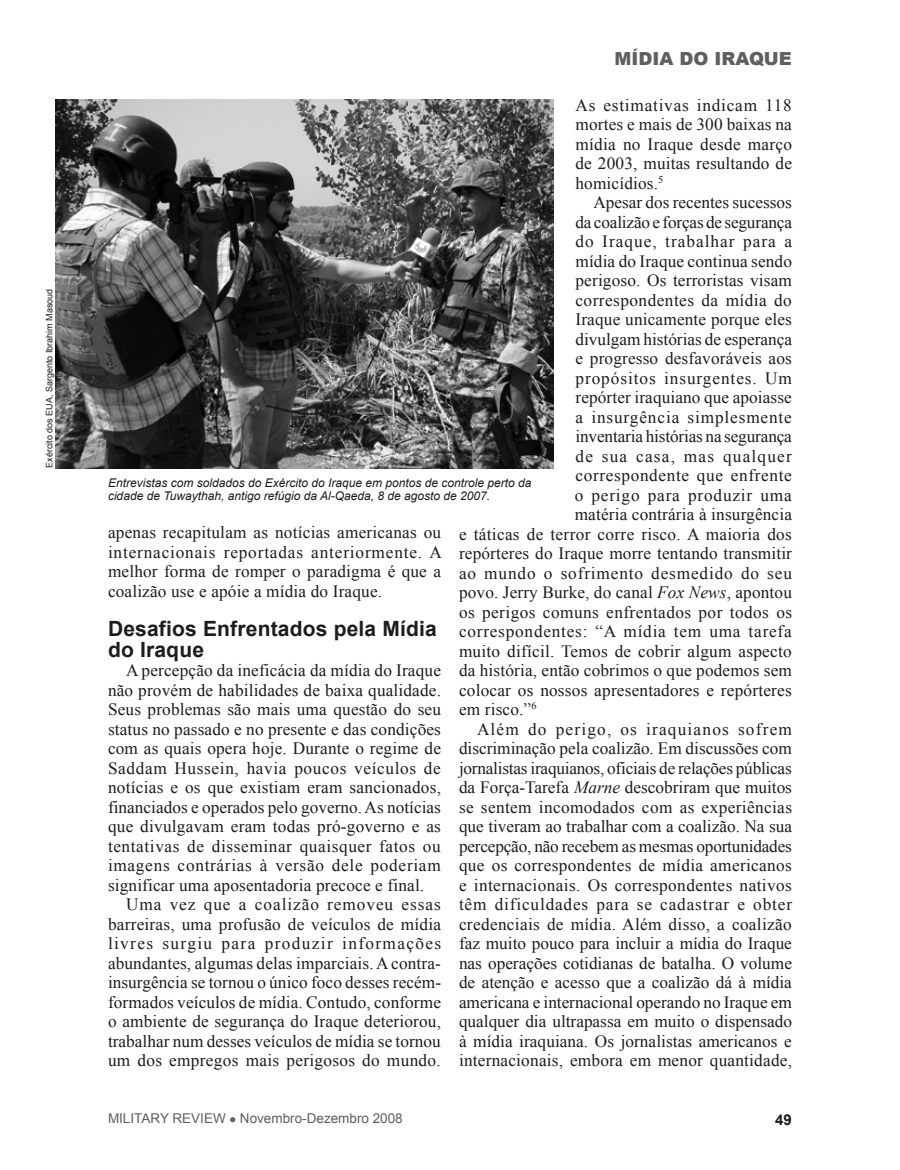
<style>
.page{position:relative;width:900px;height:1170px;background:#fff}
.page>*{position:absolute;margin:0;border:0;box-sizing:border-box;transform-origin:0 0}
.subhead{font:700 21px/21px "Arial";letter-spacing:.01em;color:#1c1c1a}
.runninghead{font:900 18px "Arial";color:#5e5f5f}
.fob{font:17.25px/19.5px "Times New Roman";letter-spacing:.01em;color:#1c1c1a;text-align:justify}
.fob-2{font:17.25px "Times New Roman";letter-spacing:.05em;color:#1c1c1a}
.fob-3{font:17.25px "Times New Roman";letter-spacing:-.01em;color:#1c1c1a}
.fob-4{font:17.25px "Times New Roman";letter-spacing:.045em;color:#1c1c1a}
.fob-5{font:17.25px "Times New Roman";letter-spacing:.035em;color:#1c1c1a}
.fob-6{font:17.25px "Times New Roman";letter-spacing:.055em;color:#1c1c1a}
.fob-7{font:17.25px "Times New Roman";letter-spacing:.06em;color:#1c1c1a}
.fob-8{font:17.25px "Times New Roman";letter-spacing:.07em;color:#1c1c1a}
.subhead-2{font:700 15px "Arial";color:#1c1c1a}
.footer_b_page{font:13.5px "Arial";color:#5e5f5f}
.cutline{font:italic 12px/12.8px "Arial";color:#1c1c1a}
.photocredit{font:9px "Arial";color:#1c1c1a}
.s1{font-style:italic}
</style>
<div class="page">
<img style="left:56px;top:99px;width:497px;height:369px">
<p class="photocredit" style="left:43px;top:468px;width:181px;rotate:-90deg">Exército dos EUA, Sargento I brahim Masoud</p>
<p class="runninghead" style="left:614px;top:45px;width:179px">MÍDIA DO IRAQUE</p>
<p class="fob" style="left:576px;top:95px;width:218px">As estimativas indicam 118 mortes e mais de 300 baixas na mídia no Iraque desde março de 2003, muitas resultando de homicídios.<sup>5</sup></p>
<p class="fob" style="left:594px;top:193px;width:200px">Apesar dos recentes sucessos</p>
<p class="fob-3" style="left:576px;top:211px;width:218px">da coalizão e forças de segurança</p>
<p class="fob-7" style="left:576px;top:230px;width:218px">do Iraque, trabalhar para a</p>
<p class="fob" style="left:576px;top:251px;width:218px">mídia do Iraque continua sendo</p>
<p class="fob" style="left:576px;top:271px;width:218px">perigoso. Os terroristas visam</p>
<p class="fob" style="left:576px;top:290px;width:218px">correspondentes da mídia do</p>
<p class="fob" style="left:576px;top:310px;width:218px">Iraque unicamente porque eles</p>
<p class="fob" style="left:576px;top:329px;width:218px">divulgam histórias de esperança</p>
<p class="fob" style="left:576px;top:349px;width:218px">e progresso desfavoráveis aos</p>
<p class="fob-6" style="left:576px;top:367px;width:218px">propósitos insurgentes. Um</p>
<p class="fob" style="left:576px;top:388px;width:218px">repórter iraquiano que apoiasse</p>
<p class="fob-2" style="left:576px;top:406px;width:218px">a insurgência simplesmente</p>
<p class="fob-3" style="left:576px;top:425px;width:218px">inventaria histórias na segurança</p>
<p class="fob-8" style="left:576px;top:445px;width:218px">de sua casa, mas qualquer</p>
<p class="fob-5" style="left:576px;top:464px;width:218px">correspondente que enfrente</p>
<p class="fob-2" style="left:575px;top:484px;width:219px">o perigo para produzir uma</p>
<p class="fob" style="left:575px;top:505px;width:219px">matéria contrária à insurgência</p>
<p class="fob" style="left:459px;top:524px;width:334px">e táticas de terror corre risco. A maioria dos</p>
<p class="fob" style="left:459px;top:544px;width:335px">repórteres do Iraque morre tentando transmitir</p>
<p class="fob-2" style="left:459px;top:562px;width:335px">ao mundo o sofrimento desmedido do seu</p>
<p class="fob" style="left:459px;top:583px;width:334px">povo. Jerry Burke, do canal <span class="s1">Fox News</span>, apontou</p>
<p class="fob" style="left:459px;top:602px;width:335px">os perigos comuns enfrentados por todos os</p>
<p class="fob-4" style="left:459px;top:620px;width:334px">correspondentes: “A mídia tem uma tarefa</p>
<p class="fob" style="left:459px;top:641px;width:334px">muito difícil. Temos de cobrir algum aspecto</p>
<p class="fob" style="left:459px;top:661px;width:334px">da história, então cobrimos o que podemos sem</p>
<p class="fob" style="left:459px;top:680px;width:334px">colocar os nossos apresentadores e repórteres</p>
<p class="fob" style="left:459px;top:700px;width:79px">em risco.”<sup>6</sup></p>
<p class="fob" style="left:459px;top:719px;width:335px;text-indent:18px">Além do perigo, os iraquianos sofrem discriminação pela coalizão. Em discussões com jornalistas iraquianos, oficiais de relações públicas da Força-Tarefa <span class="s1">Marne</span> descobriram que muitos se sentem incomodados com as experiências que tiveram ao trabalhar com a coalizão. Na sua percepção, não recebem as mesmas oportunidades que os correspondentes de mídia americanos e internacionais. Os correspondentes nativos têm dificuldades para se cadastrar e obter credenciais de mídia. Além disso, a coalizão faz muito pouco para incluir a mídia do Iraque nas operações cotidianas de batalha. O volume de atenção e acesso que a coalizão dá à mídia americana e internacional operando no Iraque em qualquer dia ultrapassa em muito o dispensado à mídia iraquiana. Os jornalistas americanos e internacionais, embora em menor quantidade,</p>
<p class="cutline" style="left:108px;top:477px;width:425px">Entrevistas com soldados do Exército do Iraque em pontos de controle perto da cidade de Tuwaythah, antigo refúgio da Al-Qaeda, 8 de agosto de 2007.</p>
<p class="fob" style="left:108px;top:523px;width:335px">apenas recapitulam as notícias americanas ou internacionais reportadas anteriormente. A melhor forma de romper o paradigma é que a coalizão use e apóie a mídia do Iraque.</p>
<p class="subhead" style="left:108px;top:619px;width:330px">Desafios Enfrentados pela Mídia do Iraque</p>
<p class="fob" style="left:108px;top:661px;width:335px;text-indent:18px">A percepção da ineficácia da mídia do Iraque não provém de habilidades de baixa qualidade.<br>Seus problemas são mais uma questão do seu status no passado e no presente e das condições com as quais opera hoje. Durante o regime de Saddam Hussein, havia poucos veículos de notícias e os que existiam eram sancionados, financiados e operados pelo governo. As notícias que divulgavam eram todas pró-governo e as tentativas de disseminar quaisquer fatos ou imagens contrárias à versão dele poderiam significar uma aposentadoria precoce e final.</p>
<p class="fob" style="left:108px;top:895px;width:335px;text-indent:18px">Uma vez que a coalizão removeu essas barreiras, uma profusão de veículos de mídia livres surgiu para produzir informações abundantes, algumas delas imparciais. A contra&shy;insurgência se tornou o único foco desses recém&shy;formados veículos de mídia. Contudo, conforme o ambiente de segurança do Iraque deteriorou, trabalhar num desses veículos de mídia se tornou um dos empregos mais perigosos do mundo.</p>
<p class="footer_b_page" style="left:108px;top:1110px;width:296px">Military Review ● Novembro-Dezembro 2008</p>
<p class="subhead-2" style="left:775px;top:1110px;width:18px">49</p>
</div>
